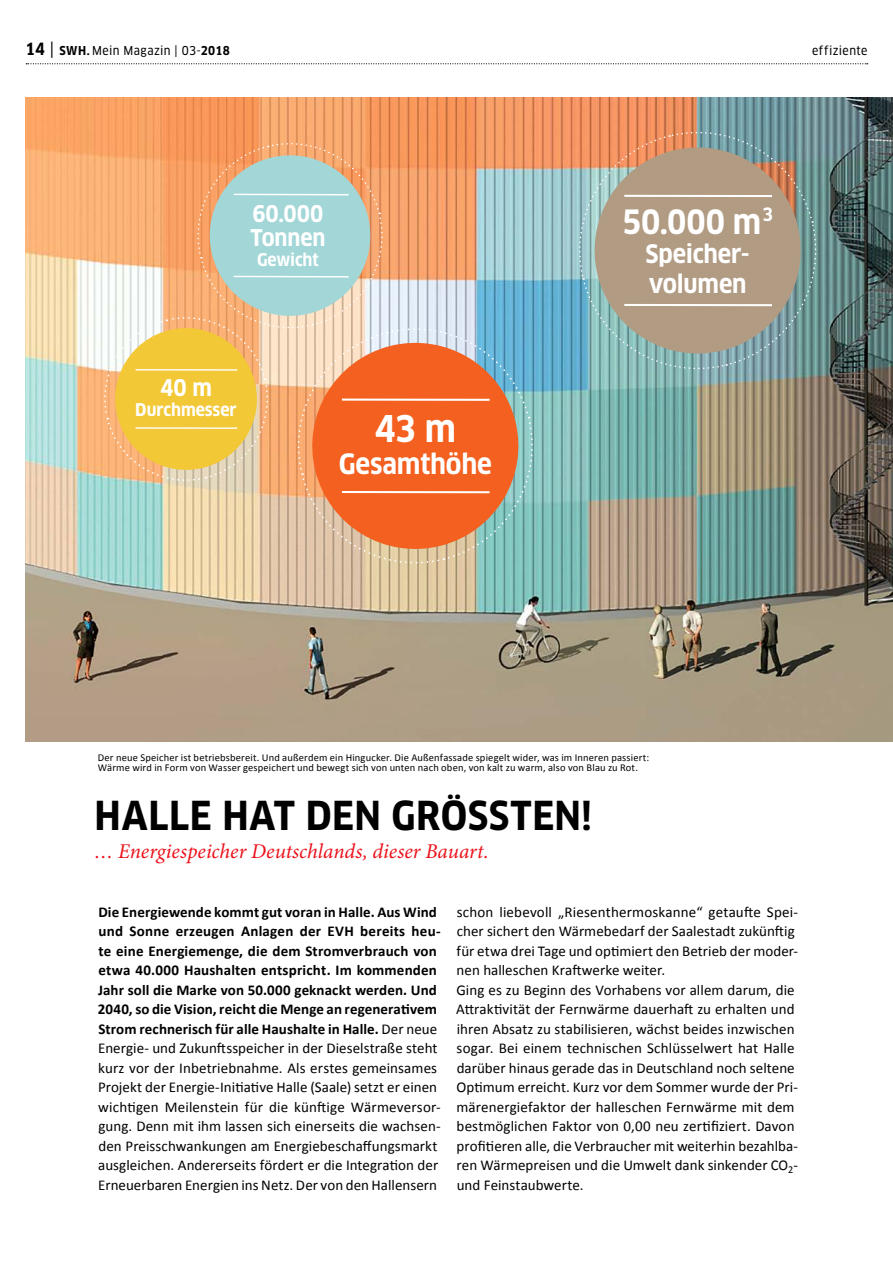
<style>
.page{position:relative;width:893px;height:1263px;background:#fff}
.page>*{position:absolute;margin:0;border:0;box-sizing:border-box;transform-origin:0 0}
.t1{font:700 39px "Clan OT Narr";letter-spacing:.015em;color:#000}
.t2{font:700 36px "Clan OT Narr";color:#fff}
.t3{font:700 32.7px "Clan OT Narr";color:#fff}
.t4{font:700 27.3px "Clan OT Narr";letter-spacing:-.005em;color:#fff}
.t5{font:700 24.75px/29.2px "Clan OT Narr";letter-spacing:-.005em;color:#fff}
.t6{font:700 22.5px/24px "Clan OT Narr";letter-spacing:-.005em;color:#fff}
.t7{font:italic 21px "Minion Pro";color:#ec111a}
.t8{font:700 17.1px "Clan OT Narr";letter-spacing:-.005em;color:#fff}
.t9{font:15px/19.5px "Calibri";letter-spacing:.005em;color:#000}
.t10{font:12px "Clan OT Narr News";letter-spacing:.035em;color:#000}
.t11{font:10.5px/10.5px "Calibri";letter-spacing:.015em;color:#000}
.s1{font-family:"Clan OT Narr";font-weight:700;font-size:16.5px}
.s2{font-size:16.5px}
.s3{font-family:"Clan OT Narr";font-weight:700}
.s4{font-weight:700}
</style>
<div class="page">
<svg style="left:26px;top:63px;width:842px;height:1px"></svg>
<img style="left:26px;top:98px;width:867px;height:643px">
<svg style="left:569px;top:122px;width:258px;height:257px"></svg>
<svg style="left:98px;top:135px;width:445px;height:438px"></svg>
<p class="t10" style="left:26px;top:43px;width:206px"><span class="s1">14</span> <span class="s2">|</span> <span class="s3">SWH.</span> Mein Magazin | 03-<span class="s3">2018</span></p>
<p class="t10" style="left:812px;top:44px;width:57px">effiziente</p>
<h3 class="t6" style="left:250px;top:202px;width:77px">60.000<br>Tonnen</h3>
<p class="t8" style="left:257px;top:250px;width:63px">Gewicht</p>
<h3 class="t6" style="left:160px;top:376px;width:53px">40 m</h3>
<p class="t8" style="left:135px;top:400px;width:103px">Durchmesser</p>
<h2 class="t2" style="left:374px;top:408px;width:83px">43 m</h2>
<h3 class="t4" style="left:339px;top:448px;width:155px">Gesamthöhe</h3>
<h3 class="t3" style="left:622px;top:203px;width:152px">50.000 m<sup>3</sup></h3>
<h3 class="t5" style="left:645px;top:240px;width:106px">Speicher&shy;volumen</h3>
<p class="t11" style="left:98px;top:752px;width:553px">Der neue Speicher ist betriebsbereit. Und außerdem ein Hingucker. Die Außenfassade spiegelt wider, was im Inneren passiert:<br>Wärme wird in Form von Wasser gespeichert und bewegt sich von unten nach oben, von kalt zu warm, also von Blau zu Rot.</p>
<h1 class="t1" style="left:95px;top:793px;width:499px">HALLE HAT DEN GRÖSSTEN!</h1>
<h3 class="t7" style="left:94px;top:837px;width:396px">… Energiespeicher Deutschlands, dieser Bauart.</h3>
<p class="t9" style="left:98px;top:901px;width:344px"><span class="s4">Die Energiewende kommt gut voran in Halle. Aus Wind und Sonne erzeugen Anlagen der EVH bereits heu&shy;te eine Energiemenge, die dem Stromverbrauch von etwa 40.000 Haushalten entspricht. Im kommenden Jahr soll die Marke von 50.000 geknackt werden. Und 2040, so die Vision, reicht die Menge an regenerativem Strom rechnerisch für alle Haushalte in Halle.</span> Der neue Energie- und Zukunftsspeicher in der Dieselstraße steht kurz vor der Inbetriebnahme. Als erstes gemeinsames Projekt der Energie-Initiative Halle (Saale) setzt er einen wichtigen Meilenstein für die künftige Wärmeversor&shy;gung. Denn mit ihm lassen sich einerseits die wachsen&shy;den Preisschwankungen am Energiebeschaffungsmarkt ausgleichen. Andererseits fördert er die Integration der Erneuerbaren Energien ins Netz. Der von den Hallensern</p>
<p class="t9" style="left:456px;top:901px;width:344px">schon liebevoll „Riesenthermoskanne“ getaufte Spei&shy;cher sichert den Wärmebedarf der Saalestadt zukünftig für etwa drei Tage und optimiert den Betrieb der moder&shy;nen halleschen Kraftwerke weiter.<br>Ging es zu Beginn des Vorhabens vor allem darum, die Attraktivität der Fernwärme dauerhaft zu erhalten und ihren Absatz zu stabilisieren, wächst beides inzwischen sogar. Bei einem technischen Schlüsselwert hat Halle darüber hinaus gerade das in Deutschland noch seltene Optimum erreicht. Kurz vor dem Sommer wurde der Pri&shy;märenergiefaktor der halleschen Fernwärme mit dem bestmöglichen Faktor von 0,00 neu zertifiziert. Davon profitieren alle, die Verbraucher mit weiterhin bezahlba&shy;ren Wärmepreisen und die Umwelt dank sinkender CO<sub>2</sub>- und Feinstaubwerte.</p>
</div>
